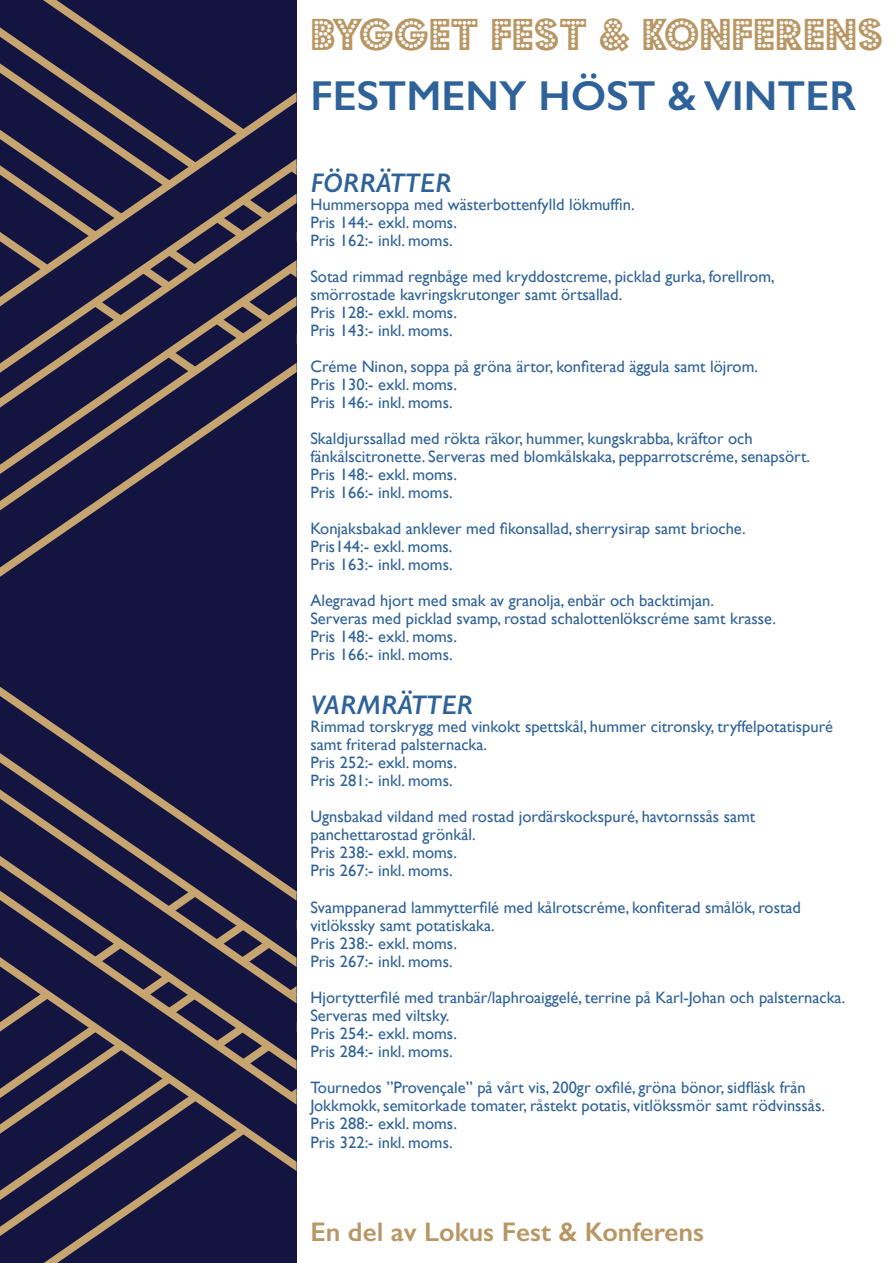
<style>
.page{position:relative;width:893px;height:1263px;background:#fff}
.page>*{position:absolute;margin:0;border:0;box-sizing:border-box;transform-origin:0 0}
.t1{font:49.5px "Budmo Jiggler";color:#b99764}
.t2{font:600 42px "Gill Sans";color:#2e6298}
.t3{font:600 27px "Gill Sans";color:#b99764}
.t4{font:italic 600 27px "Gill Sans";color:#2e6298}
.t5{font:16.5px/18px "Gill Sans";color:#2e6298}
</style>
<div class="page">
<svg style="left:0;top:0;width:297px;height:1263px;background:#2b2846"></svg>
<p class="t1" style="left:310px;top:6px;width:574px">BYGGET FEST &amp; KONFERENS</p>
<p class="t2" style="left:310px;top:70px;width:548px">FESTMENY HÖST &amp; VINTER</p>
<p class="t4" style="left:310px;top:167px;width:143px">FÖRRÄTTER</p>
<p class="t5" style="left:310px;top:196px;width:326px">Hummersoppa med wästerbottenfylld lökmuffin.</p>
<p class="t5" style="left:310px;top:214px;width:148px">Pris 144:- exkl. moms.</p>
<p class="t5" style="left:310px;top:232px;width:144px">Pris 162:- inkl. moms.</p>
<p class="t5" style="left:310px;top:268px;width:466px">Sotad rimmad regnbåge med kryddostcreme, picklad gurka, forellrom,</p>
<p class="t5" style="left:310px;top:286px;width:313px">smörrostade kavringskrutonger samt örtsallad.</p>
<p class="t5" style="left:310px;top:304px;width:148px">Pris 128:- exkl. moms.</p>
<p class="t5" style="left:310px;top:322px;width:144px">Pris 143:- inkl. moms.</p>
<p class="t5" style="left:310px;top:358px;width:449px">Créme Ninon, soppa på gröna ärtor, konfiterad äggula samt löjrom.</p>
<p class="t5" style="left:310px;top:376px;width:148px">Pris 130:- exkl. moms.</p>
<p class="t5" style="left:310px;top:394px;width:144px">Pris 146:- inkl. moms.</p>
<p class="t5" style="left:310px;top:430px;width:444px">Skaldjurssallad med rökta räkor, hummer, kungskrabba, kräftor och</p>
<p class="t5" style="left:310px;top:448px;width:501px">fänkålscitronette. Serveras med blomkålskaka, pepparrotscréme, senapsört.</p>
<p class="t5" style="left:310px;top:466px;width:148px">Pris 148:- exkl. moms.</p>
<p class="t5" style="left:310px;top:484px;width:144px">Pris 166:- inkl. moms.</p>
<p class="t5" style="left:310px;top:520px;width:437px">Konjaksbakad anklever med fikonsallad, sherrysirap samt brioche.<br>Pris144:- exkl. moms.</p>
<p class="t5" style="left:310px;top:556px;width:144px">Pris 163:- inkl. moms.</p>
<p class="t5" style="left:310px;top:592px;width:405px">Alegravad hjort med smak av granolja, enbär och backtimjan.</p>
<p class="t5" style="left:310px;top:610px;width:467px">Serveras med picklad svamp, rostad schalottenlökscréme samt krasse.</p>
<p class="t5" style="left:310px;top:628px;width:148px">Pris 148:- exkl. moms.</p>
<p class="t5" style="left:310px;top:646px;width:144px">Pris 166:- inkl. moms.</p>
<p class="t4" style="left:310px;top:689px;width:164px">VARMRÄTTER</p>
<p class="t5" style="left:310px;top:718px;width:524px">Rimmad torskrygg med vinkokt spettskål, hummer citronsky, tryffelpotatispuré</p>
<p class="t5" style="left:310px;top:736px;width:178px">samt friterad palsternacka.</p>
<p class="t5" style="left:310px;top:754px;width:148px">Pris 252:- exkl. moms.</p>
<p class="t5" style="left:310px;top:772px;width:144px">Pris 281:- inkl. moms.</p>
<p class="t5" style="left:310px;top:808px;width:446px">Ugnsbakad vildand med rostad jordärskockspuré, havtornssås samt</p>
<p class="t5" style="left:310px;top:826px;width:167px">panchettarostad grönkål.</p>
<p class="t5" style="left:310px;top:844px;width:148px">Pris 238:- exkl. moms.</p>
<p class="t5" style="left:310px;top:862px;width:144px">Pris 267:- inkl. moms.</p>
<p class="t5" style="left:310px;top:898px;width:492px">Svamppanerad lammytterfilé med kålrotscréme, konfiterad smålök, rostad</p>
<p class="t5" style="left:310px;top:916px;width:186px">vitlökssky samt potatiskaka.</p>
<p class="t5" style="left:310px;top:934px;width:148px">Pris 238:- exkl. moms.</p>
<p class="t5" style="left:310px;top:952px;width:144px">Pris 267:- inkl. moms.</p>
<p class="t5" style="left:310px;top:988px;width:536px">Hjortytterfilé med tranbär/laphroaiggelé, terrine på Karl-Johan och palsternacka.</p>
<p class="t5" style="left:310px;top:1006px;width:141px">Serveras med viltsky.</p>
<p class="t5" style="left:310px;top:1024px;width:148px">Pris 254:- exkl. moms.</p>
<p class="t5" style="left:310px;top:1042px;width:144px">Pris 284:- inkl. moms.</p>
<p class="t5" style="left:310px;top:1078px;width:497px">Tournedos ”Provençale” på vårt vis, 200gr oxfilé, gröna bönor, sidfläsk från</p>
<p class="t5" style="left:310px;top:1096px;width:516px">Jokkmokk, semitorkade tomater, råstekt potatis, vitlökssmör samt rödvinssås.</p>
<p class="t5" style="left:310px;top:1114px;width:148px">Pris 288:- exkl. moms.</p>
<p class="t5" style="left:310px;top:1133px;width:144px">Pris 322:- inkl. moms.</p>
<p class="t3" style="left:310px;top:1215px;width:395px">En del av Lokus Fest &amp; Konferens</p>
</div>
